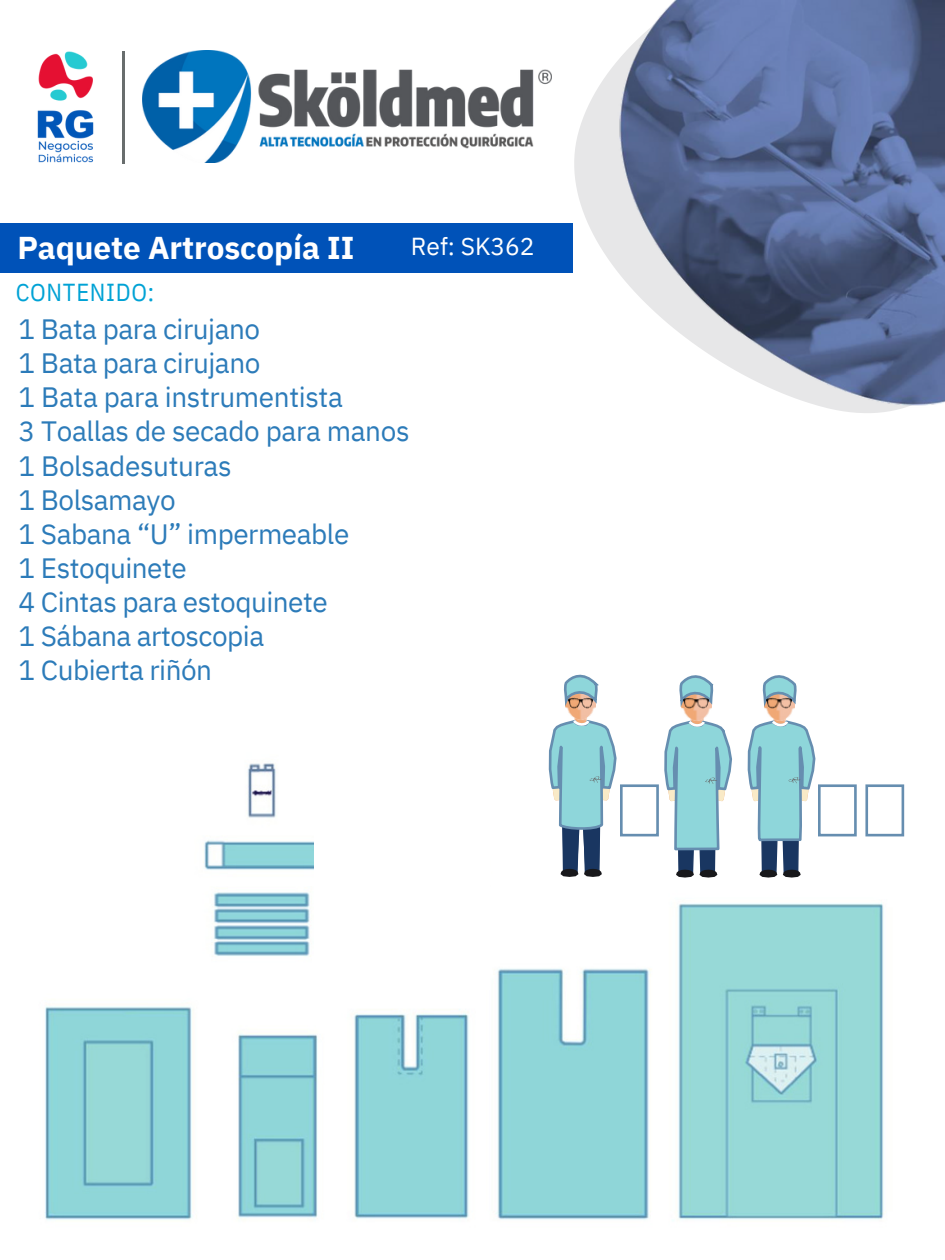
<style>
.page{position:relative;width:945px;height:1260px;background:#fff}
.page>*{position:absolute;margin:0;border:0;box-sizing:border-box;transform-origin:0 0}
.t1{font:700 31.5px "IBM Plex Sans";letter-spacing:-.005em;color:#fff}
.t2{font:28px/34.1px "IBM Plex Sans";letter-spacing:-.02em;color:#2c7bb9}
.t3{font:24.5px "IBM Plex Sans Cond";letter-spacing:.03em;color:#00a2d5}
.t4{font:24.5px "IBM Plex Sans";color:#fff}
</style>
<div class="page">
<div style="left:0;top:223px;width:573px;height:50px;background:#0052b8"></div>
<svg style="left:574px;top:73px;width:34px;height:185px;fill:#e7e7e8"></svg>
<img style="left:608px;top:1px;width:337px;height:412px">
<img style="left:45px;top:836px;width:857px;height:384px">
<div style="left:39px;top:756px;width:450px;height:233px;background:#fff"></div>
<img style="left:203px;top:763px;width:111px;height:194px">
<svg style="left:663px;top:675px;width:70px;height:203px"></svg>
<img style="left:684px;top:697px;width:24px;height:12px">
<svg style="left:548px;top:674px;width:70px;height:203px"></svg>
<img style="left:568px;top:696px;width:25px;height:13px">
<svg style="left:746px;top:675px;width:71px;height:203px"></svg>
<img style="left:767px;top:697px;width:25px;height:12px">
<div style="left:620px;top:784px;width:39px;height:52px;border:3px solid #668eb0"></div>
<div style="left:818px;top:784px;width:39px;height:52px;border:3px solid #668eb0"></div>
<div style="left:865px;top:784px;width:39px;height:52px;border:3px solid #668eb0"></div>
<img style="left:143px;top:50px;width:408px;height:113px">
<img style="left:37px;top:51px;width:88px;height:113px">
<hr style="left:122px;top:51px;width:2px;height:113px;background:#686d6d">
<p class="t1" style="left:17px;top:226px;width:338px">Paquete Artroscopía II</p>
<p class="t4" style="left:411px;top:230px;width:125px">Ref: SK362</p>
<p class="t3" style="left:16px;top:276px;width:140px">CONTENIDO:</p>
<p class="t2" style="left:19px;top:311px;width:243px">1 Bata para cirujano</p>
<p class="t2" style="left:19px;top:346px;width:243px">1 Bata para cirujano</p>
<p class="t2" style="left:19px;top:380px;width:326px">1 Bata para instrumentista</p>
<p class="t2" style="left:19px;top:414px;width:393px">3 Toallas de secado para manos<br>1 Bolsadesuturas</p>
<p class="t2" style="left:19px;top:482px;width:159px">1 Bolsamayo</p>
<p class="t2" style="left:19px;top:516px;width:332px">1 Sabana “U” impermeable</p>
<p class="t2" style="left:19px;top:550px;width:170px">1 Estoquinete</p>
<p class="t2" style="left:19px;top:584px;width:311px">4 Cintas para estoquinete</p>
<p class="t2" style="left:19px;top:619px;width:247px">1 Sábana artoscopia</p>
<p class="t2" style="left:19px;top:653px;width:195px">1 Cubierta riñón</p>
</div>
